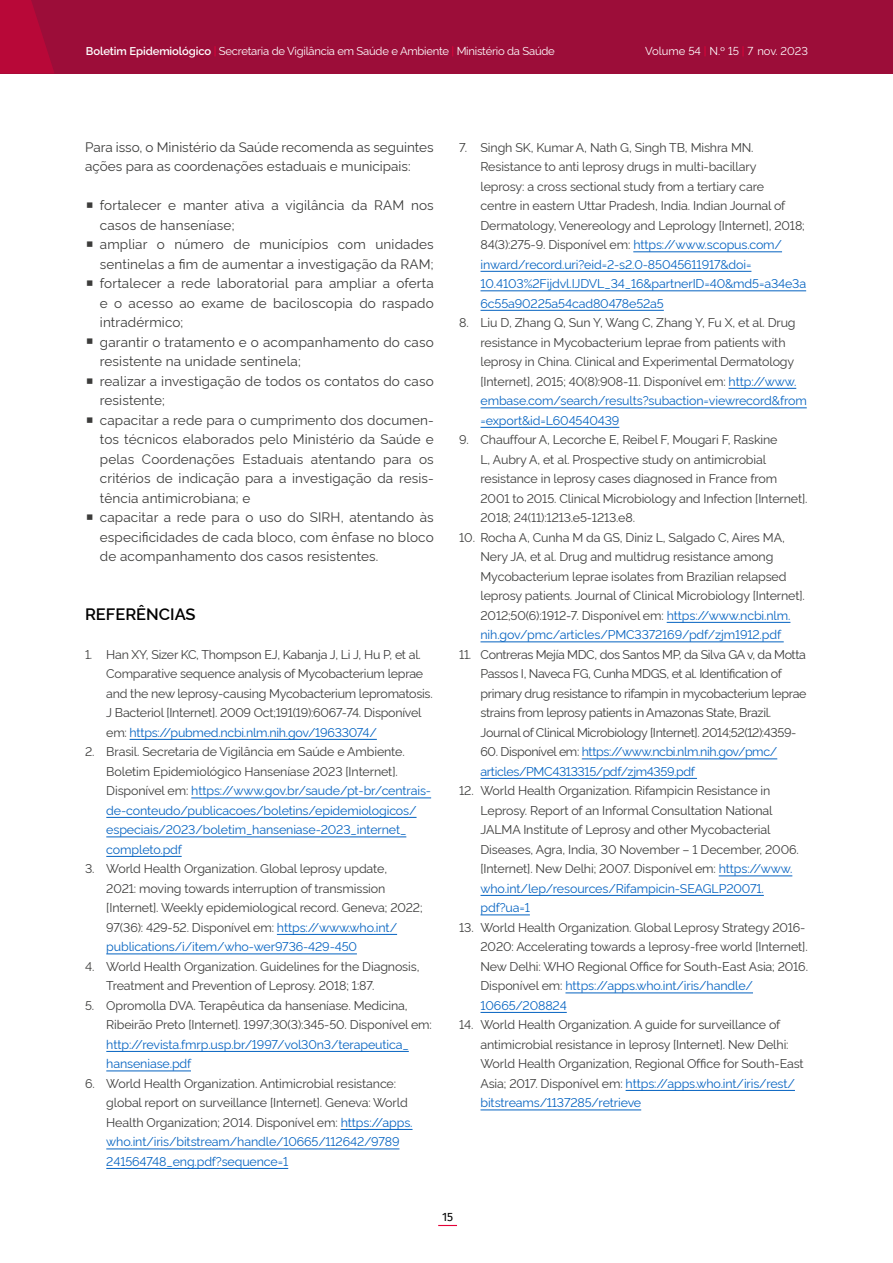
<style>
.page{position:relative;width:893px;height:1263px;background:#fff}
.page>*{position:absolute;margin:0;border:0;box-sizing:border-box;transform-origin:0 0}
.t1{font:600 16.5px "Rawline";color:#000}
.t2{font:13.5px/19.5px "Rawline";letter-spacing:.01em;color:#3c3c3b}
.t3{font:12.45px/19.5px "Rawline";letter-spacing:-.01em;color:#3c3c3b}
.t4{font:12.45px/19.5px "Rawline";letter-spacing:-.01em;color:#0563c1}
.t5{font:12.45px/19.5px "Rawline";letter-spacing:-.03em;color:#3c3c3b}
.t6{font:12.45px/19.5px "Rawline";letter-spacing:-.03em;color:#0563c1}
.t7{font:12px "Fira Sans";color:#000}
.t8{font:11.25px "Rawline";letter-spacing:-.02em;color:#fff}
.t9{font:11.25px "Rawline";color:#fff}
.s1{font-weight:600}
.s2{font-weight:500;color:#e40138}
.s3{color:#0563c1}
.s4{color:#3c3c3b}
</style>
<div class="page">
<div style="left:0;top:0;width:893px;height:74px;background:#9c0d39"></div>
<svg style="left:438px;top:1225px;width:19px;height:1px"></svg>
<svg style="left:0;top:0;width:54px;height:74px"></svg>
<hr style="left:130px;top:739px;width:247px;height:1px;background:#0563c1">
<hr style="left:191px;top:797px;width:240px;height:1px;background:#0563c1">
<hr style="left:106px;top:817px;width:311px;height:1px;background:#0563c1">
<hr style="left:106px;top:836px;width:300px;height:1px;background:#0563c1">
<hr style="left:106px;top:856px;width:76px;height:1px;background:#0563c1">
<hr style="left:277px;top:934px;width:120px;height:1px;background:#0563c1">
<hr style="left:106px;top:953px;width:251px;height:1px;background:#0563c1">
<hr style="left:106px;top:1051px;width:303px;height:1px;background:#0563c1">
<hr style="left:106px;top:1070px;width:85px;height:1px;background:#0563c1">
<hr style="left:341px;top:1129px;width:72px;height:1px;background:#0563c1">
<hr style="left:106px;top:1148px;width:293px;height:1px;background:#0563c1">
<hr style="left:106px;top:1168px;width:182px;height:1px;background:#0563c1">
<hr style="left:633px;top:251px;width:149px;height:1px;background:#0563c1">
<hr style="left:480px;top:271px;width:271px;height:1px;background:#0563c1">
<hr style="left:480px;top:290px;width:326px;height:1px;background:#0563c1">
<hr style="left:480px;top:310px;width:184px;height:1px;background:#0563c1">
<hr style="left:729px;top:388px;width:67px;height:1px;background:#0563c1">
<hr style="left:480px;top:407px;width:327px;height:1px;background:#0563c1">
<hr style="left:480px;top:427px;width:139px;height:1px;background:#0563c1">
<hr style="left:667px;top:622px;width:123px;height:1px;background:#0563c1">
<hr style="left:480px;top:641px;width:304px;height:1px;background:#0563c1">
<hr style="left:582px;top:758px;width:195px;height:1px;background:#0563c1">
<hr style="left:480px;top:778px;width:217px;height:1px;background:#0563c1">
<hr style="left:719px;top:875px;width:73px;height:1px;background:#0563c1">
<hr style="left:480px;top:895px;width:284px;height:1px;background:#0563c1">
<hr style="left:480px;top:914px;width:50px;height:1px;background:#0563c1">
<hr style="left:565px;top:992px;width:188px;height:1px;background:#0563c1">
<hr style="left:480px;top:1012px;width:87px;height:1px;background:#0563c1">
<hr style="left:626px;top:1090px;width:169px;height:1px;background:#0563c1">
<hr style="left:480px;top:1109px;width:161px;height:1px;background:#0563c1">
<p class="t8" style="left:86px;top:42px;width:470px"><span class="s1">Boletim Epidemiológico</span> <span class="s2">|</span> Secretaria de Vigilância em Saúde e Ambiente <span class="s2">|</span> Ministério da Saúde</p>
<p class="t9" style="left:645px;top:43px;width:164px">Volume 54 <span class="s2">|</span> N.º 15 <span class="s2">|</span> 7 nov. 2023</p>
<p class="t2" style="left:85px;top:136px;width:350px">Para isso, o Ministério da Saúde recomenda as seguintes ações para as coordenações estaduais e municipais:</p>
<p class="t2" style="left:100px;top:194px;width:335px">fortalecer e manter ativa a vigilância da RAM nos casos de hanseníase;<br>ampliar o número de municípios com unidades sentinelas a fim de aumentar a investigação da RAM; fortalecer a rede laboratorial para ampliar a oferta e o acesso ao exame de baciloscopia do raspado intradérmico;<br>garantir o tratamento e o acompanhamento do caso resistente na unidade sentinela;<br>realizar a investigação de todos os contatos do caso resistente;<br>capacitar a rede para o cumprimento dos documen&shy;tos técnicos elaborados pelo Ministério da Saúde e pelas Coordenações Estaduais atentando para os critérios de indicação para a investigação da resis&shy;tência antimicrobiana; e<br>capacitar a rede para o uso do SIRH, atentando às especificidades de cada bloco, com ênfase no bloco de acompanhamento dos casos resistentes.</p>
<h1 class="t1" style="left:85px;top:601px;width:112px">REFERÊNCIAS</h1>
<p class="t3" style="left:106px;top:643px;width:328px;text-indent:-21px">1. Han XY, Sizer KC, Thompson EJ, Kabanja J, Li J, Hu P, et al.<br>Comparative sequence analysis of Mycobacterium leprae and the new leprosy-causing Mycobacterium lepromatosis.<br>J Bacteriol [Internet]. 2009 Oct;191(19):6067-74. Disponível em: <span class="s3">https://pubmed.ncbi.nlm.nih.gov/19633074/</span></p>
<p class="t4" style="left:106px;top:741px;width:326px;text-indent:-21px"><span class="s4">2. Brasil. Secretaria de Vigilância em Saúde e Ambiente.<br>Boletim Epidemiológico Hanseníase 2023 [Internet].<br>Disponível em:</span> https://www.gov.br/saude/pt-br/centrais&shy;de-conteudo/publicacoes/boletins/epidemiologicos/ especiais/2023/boletim_hanseniase-2023_internet_ completo.pdf</p>
<p class="t3" style="left:106px;top:858px;width:318px;text-indent:-21px">3. World Health Organization. Global leprosy update,<br>2021: moving towards interruption of transmission [Internet]. Weekly epidemiological record. Geneva; 2022; 97(36): 429-52. Disponível em: <span class="s3">https://www.who.int/ publications/i/item/who-wer9736-429-450</span></p>
<p class="t3" style="left:106px;top:955px;width:315px;text-indent:-21px">4. World Health Organization. Guidelines for the Diagnosis,<br>Treatment and Prevention of Leprosy. 2018; 1:87.</p>
<p class="t3" style="left:106px;top:994px;width:327px;text-indent:-21px">5. Opromolla DVA. Terapêutica da hanseníase. Medicina,<br>Ribeirão Preto [Internet]. 1997;30(3):345-50. Disponível em:</p>
<p class="t4" style="left:106px;top:1033px;width:304px">http://revista.fmrp.usp.br/1997/vol30n3/terapeutica_ hanseniase.pdf</p>
<p class="t3" style="left:106px;top:1072px;width:308px;text-indent:-21px">6. World Health Organization. Antimicrobial resistance: global report on surveillance [Internet]. Geneva: World Health Organization; 2014. Disponível em: <span class="s3">https://apps. who.int/iris/bitstream/handle/10665/112642/9789<br>241564748_eng.pdf?sequence=1</span></p>
<p class="t3" style="left:480px;top:136px;width:327px;text-indent:-21px">7. Singh SK, Kumar A, Nath G, Singh TB, Mishra MN.<br>Resistance to anti leprosy drugs in multi-bacillary<br>leprosy: a cross sectional study from a tertiary care<br>centre in eastern Uttar Pradesh, India. Indian Journal of Dermatology, Venereology and Leprology [Internet], 2018; 84(3):275-9. Disponível em: <span class="s3">https://www.scopus.com/ inward/record.uri?eid=2-s2.0-85045611917&amp;doi= 10.4103%2Fijdvl.IJDVL_34_16&amp;partnerID=40&amp;md5=a34e3a 6c55a90225a54cad80478e52a5</span></p>
<p class="t3" style="left:480px;top:312px;width:328px;text-indent:-21px">8. Liu D, Zhang Q, Sun Y, Wang C, Zhang Y, Fu X, et al. Drug resistance in Mycobacterium leprae from patients with leprosy in China. Clinical and Experimental Dermatology [Internet], 2015; 40(8):908-11. Disponível em: <span class="s3">http://www. embase.com/search/results?subaction=viewrecord&amp;from =export&amp;id=L604540439</span></p>
<p class="t3" style="left:480px;top:429px;width:328px;text-indent:-21px">9. Chauffour A, Lecorche E, Reibel F, Mougari F, Raskine<br>L, Aubry A, et al. Prospective study on antimicrobial resistance in leprosy cases diagnosed in France from 2001 to 2015. Clinical Microbiology and Infection [Internet].<br>2018; 24(11):1213.e5-1213.e8.</p>
<p class="t3" style="left:480px;top:526px;width:326px;text-indent:-21px">10. Rocha A, Cunha M da GS, Diniz L, Salgado C, Aires MA, Nery JA, et al. Drug and multidrug resistance among Mycobacterium leprae isolates from Brazilian relapsed leprosy patients. Journal of Clinical Microbiology [Internet].<br>2012;50(6):1912-7. Disponível em: <span class="s3">https://www.ncbi.nlm. nih.gov/pmc/articles/PMC3372169/pdf/zjm1912.pdf</span></p>
<p class="t5" style="left:480px;top:643px;width:327px;text-indent:-21px">11. Contreras Mejía MDC, dos Santos MP, da Silva GA v, da Motta Passos I, Naveca FG, Cunha MDGS, et al. Identification of primary drug resistance to rifampin in mycobacterium leprae strains from leprosy patients in Amazonas State, Brazil.<br>Journal of Clinical Microbiology [Internet]. 2014;52(12):4359-</p>
<p class="t6" style="left:480px;top:741px;width:298px"><span class="s4">60. Disponível em:</span> https://www.ncbi.nlm.nih.gov/pmc/ articles/PMC4313315/pdf/zjm4359.pdf</p>
<p class="t3" style="left:480px;top:780px;width:320px;text-indent:-21px">12. World Health Organization. Rifampicin Resistance in Leprosy. Report of an Informal Consultation National JALMA Institute of Leprosy and other Mycobacterial Diseases, Agra, India, 30 November – 1 December, 2006. [Internet]. New Delhi; 2007. Disponível em: <span class="s3">https://www. who.int/lep/resources/Rifampicin-SEAGLP20071. pdf?ua=1</span></p>
<p class="t3" style="left:480px;top:916px;width:329px;text-indent:-21px">13. World Health Organization. Global Leprosy Strategy 2016- 2020: Accelerating towards a leprosy-free world [Internet].<br>New Delhi: WHO Regional Office for South-East Asia; 2016.<br>Disponível em: <span class="s3">https://apps.who.int/iris/handle/ 10665/208824</span></p>
<p class="t3" style="left:480px;top:1014px;width:325px;text-indent:-21px">14. World Health Organization. A guide for surveillance of antimicrobial resistance in leprosy [Internet]. New Delhi:<br>World Health Organization, Regional Office for South-East Asia; 2017. Disponível em: <span class="s3">https://apps.who.int/iris/rest/ bitstreams/1137285/retrieve</span></p>
<p class="t7" style="left:442px;top:1207px;width:13px">15</p>
</div>
